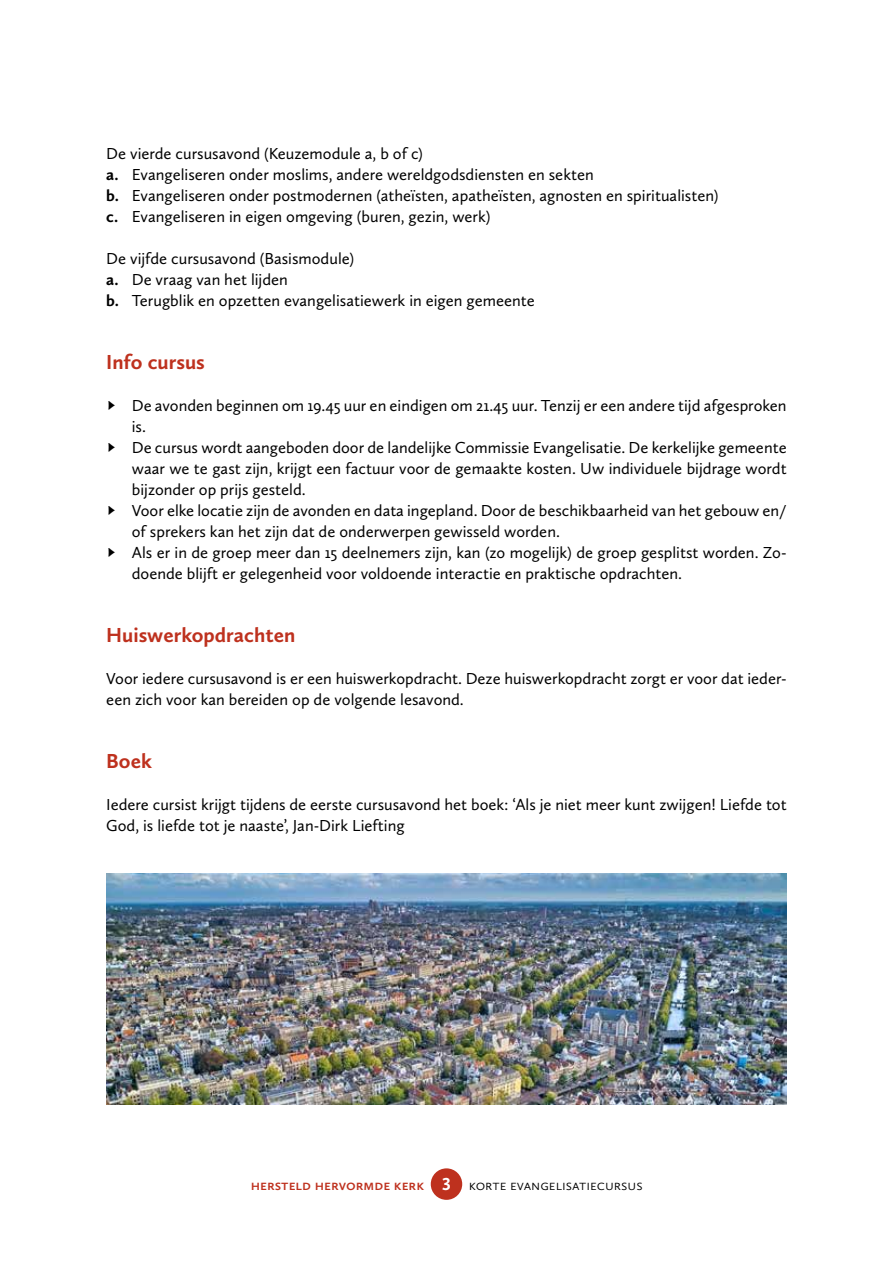
<style>
.page{position:relative;width:893px;height:1263px;background:#fff}
.page>*{position:absolute;margin:0;border:0;box-sizing:border-box;transform-origin:0 0}
.t1{font:700 21px "Calluna Sans";color:#be311e}
.t2{font:16.5px/21px "Calluna Sans";color:#000}
.t3{font:300 15px "Calluna Sans";color:#000}
.s1{font-weight:700}
.s2{font-weight:600;color:#be311e}
.s3{font-weight:700;font-size:18px;color:#fff}
</style>
<div class="page">
<div style="left:431px;top:1168px;width:31px;height:32px;background:#be311e;border-radius:50%"></div>
<img style="left:106px;top:873px;width:681px;height:231px">
<p class="t2" style="left:106px;top:143px;width:614px">De vierde cursusavond (Keuzemodule a, b of c)<br><span class="s1">a.</span> Evangeliseren onder moslims, andere wereldgodsdiensten en sekten<br><span class="s1">b.</span> Evangeliseren onder postmodernen (atheïsten, apatheïsten, agnosten en spiritualisten) <span class="s1">c.</span> Evangeliseren in eigen omgeving (buren, gezin, werk)</p>
<p class="t2" style="left:106px;top:248px;width:430px">De vijfde cursusavond (Basismodule)<br><span class="s1">a.</span> De vraag van het lijden<br><span class="s1">b.</span> Terugblik en opzetten evangelisatiewerk in eigen gemeente</p>
<p class="t1" style="left:106px;top:349px;width:100px">Info cursus</p>
<p class="t2" style="left:106px;top:395px;width:682px"><span class="s1">►</span> De avonden beginnen om 19.45 uur en eindigen om 21.45 uur. Tenzij er een andere tijd afgesproken</p>
<p class="t2" style="left:132px;top:416px;width:16px">is.</p>
<p class="t2" style="left:106px;top:437px;width:682px"><span class="s1">►</span> De cursus wordt aangeboden door de landelijke Commissie Evangelisatie. De kerkelijke gemeente</p>
<p class="t2" style="left:132px;top:458px;width:656px">waar we te gast zijn, krijgt een factuur voor de gemaakte kosten. Uw individuele bijdrage wordt</p>
<p class="t2" style="left:132px;top:479px;width:175px">bijzonder op prijs gesteld.</p>
<p class="t2" style="left:106px;top:500px;width:682px"><span class="s1">►</span> Voor elke locatie zijn de avonden en data ingepland. Door de beschikbaarheid van het gebouw en/</p>
<p class="t2" style="left:132px;top:521px;width:430px">of sprekers kan het zijn dat de onderwerpen gewisseld worden.</p>
<p class="t2" style="left:106px;top:542px;width:682px"><span class="s1">►</span> Als er in de groep meer dan 15 deelnemers zijn, kan (zo mogelijk) de groep gesplitst worden. Zo-</p>
<p class="t2" style="left:132px;top:563px;width:552px">doende blijft er gelegenheid voor voldoende interactie en praktische opdrachten.</p>
<p class="t1" style="left:106px;top:622px;width:190px">Huiswerkopdrachten</p>
<p class="t2" style="left:106px;top:668px;width:682px">Voor iedere cursusavond is er een huiswerkopdracht. Deze huiswerkopdracht zorgt er voor dat ieder&shy;een zich voor kan bereiden op de volgende lesavond.</p>
<p class="t1" style="left:106px;top:748px;width:47px">Boek</p>
<p class="t2" style="left:106px;top:794px;width:682px">Iedere cursist krijgt tijdens de eerste cursusavond het boek: ‘Als je niet meer kunt zwijgen! Liefde tot<br>God, is liefde tot je naaste’, Jan-Dirk Liefting</p>
<p class="t3" style="left:251px;top:1176px;width:393px"><span class="s2">hersteld hervormde kerk</span> <span class="s3">3</span> korte evangelisatiecursus</p>
</div>
